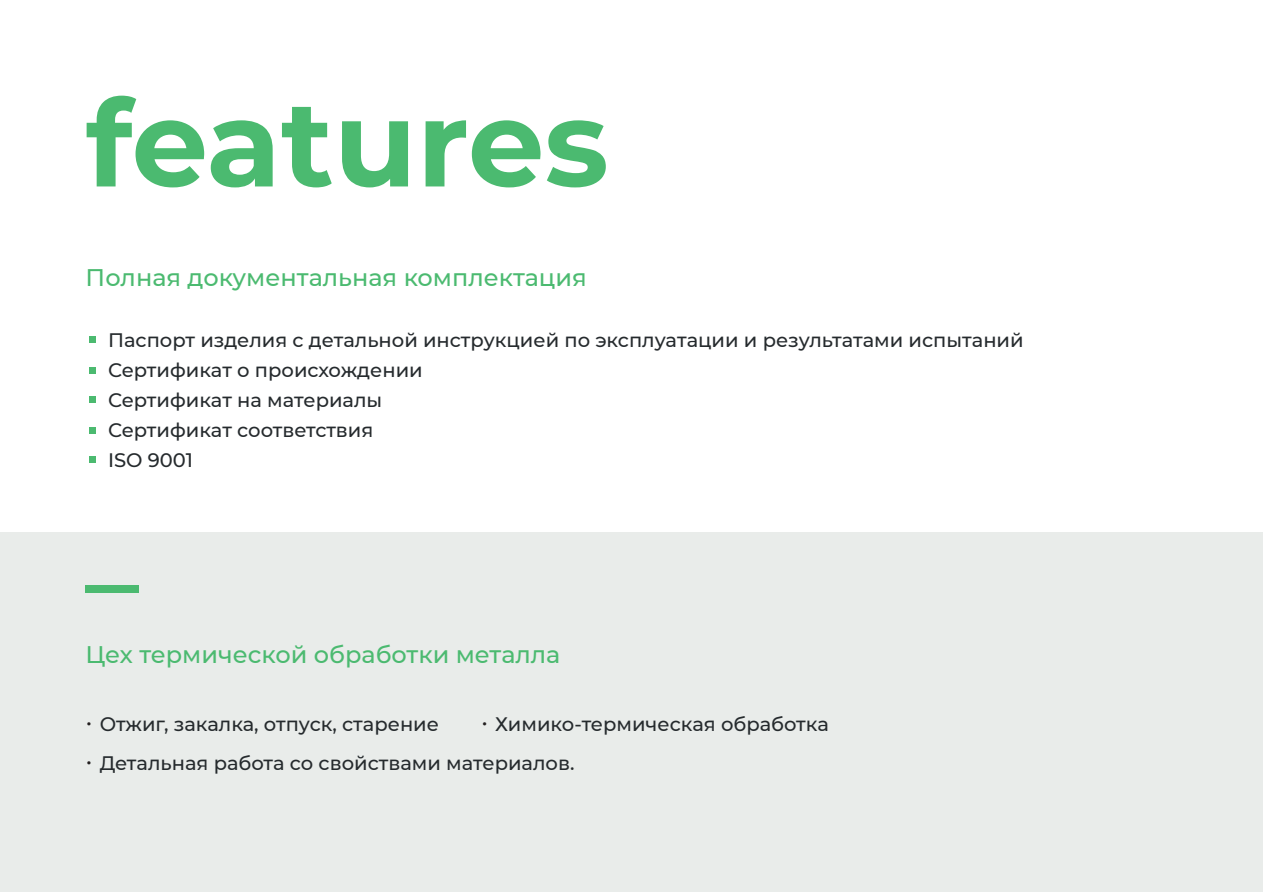
<style>
.page{position:relative;width:1263px;height:893px;background:#fff}
.page>*{position:absolute;margin:0;border:0;box-sizing:border-box;transform-origin:0 0}
.t1{font:700 121.05px "Montserrat";color:#4bba70}
.t2{font:500 24px "Montserrat";color:#4bba70}
.t3{font:500 19.5px/30px "Montserrat";color:#252a2d}
.s1{font-weight:300;font-size:25.5px;color:#231f20}
</style>
<div class="page">
<div style="left:0;top:532px;width:1263px;height:360px;background:#e9ecea"></div>
<div style="left:86px;top:585px;width:53px;height:7px;background:#4bba70"></div>
<div style="left:89px;top:336px;width:7px;height:7px;background:#4bba70"></div>
<div style="left:89px;top:367px;width:7px;height:7px;background:#4bba70"></div>
<div style="left:89px;top:396px;width:7px;height:7px;background:#4bba70"></div>
<div style="left:89px;top:427px;width:7px;height:7px;background:#4bba70"></div>
<div style="left:89px;top:456px;width:7px;height:7px;background:#4bba70"></div>
<h1 class="t1" style="left:86px;top:56px;width:524px">features</h1>
<p class="t2" style="left:86px;top:261px;width:503px">Полная документальная комплектация</p>
<p class="t3" style="left:108px;top:324px;width:917px">Паспорт изделия с детальной инструкцией по эксплуатации и результатами испытаний Сертификат о происхождении<br>Сертификат на материалы<br>Сертификат соответствия<br>ISO 9001</p>
<p class="t2" style="left:86px;top:637px;width:476px">Цех термической обработки металла</p>
<p class="t3" style="left:86px;top:708px;width:355px"><span class="s1">•</span> Отжиг, закалка, отпуск, старение</p>
<p class="t3" style="left:481px;top:708px;width:349px"><span class="s1">•</span> Химико-термическая обработка</p>
<p class="t3" style="left:86px;top:747px;width:490px"><span class="s1">•</span> Детальная работа со свойствами материалов.</p>
</div>
